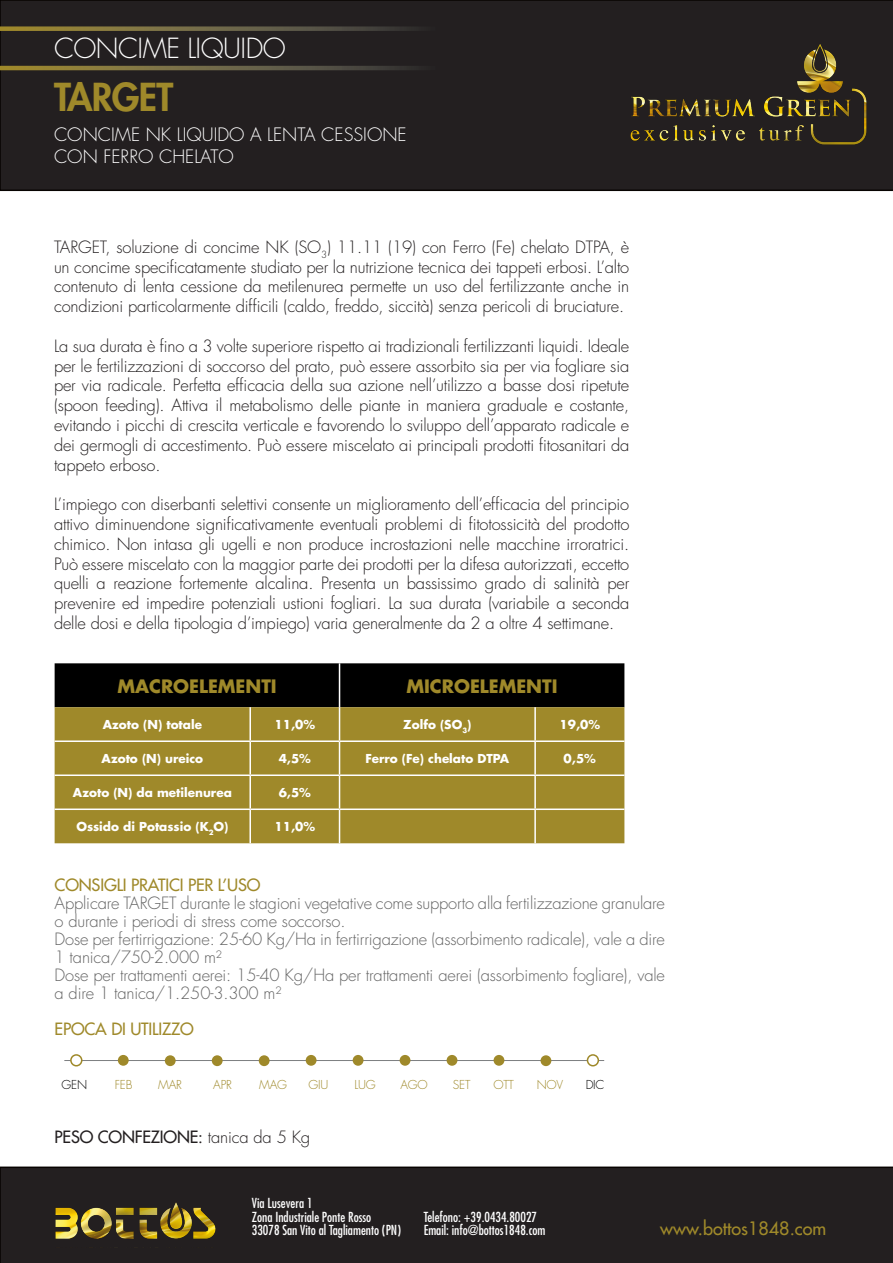
<style>
.page{position:relative;width:893px;height:1263px;background:#fff}
.page>*{position:absolute;margin:0;border:0;box-sizing:border-box;transform-origin:0 0}
.t1{font:800 37.5px "Futura Std";letter-spacing:-.02em;color:#9f892a}
.t2{font:300 27px "Futura Std";letter-spacing:-.02em;color:#fff}
.t3{font:300 18px "Futura Std";color:#fff}
.t4{font:700 18px "Futura Std";color:#9f892a}
.t5{font:500 18px "Futura Std";color:#9f892a}
.t6{font:300 16.5px/19.8px "Futura Std";letter-spacing:-.01em;color:#231f20;text-align:justify}
.t7{font:300 16.5px/18px "Futura Std";letter-spacing:-.01em;color:#646464}
.t8{font:500 16.5px "Futura Std";letter-spacing:-.01em;color:#9f892a}
.t9{font:500 16.5px "Futura Std";letter-spacing:-.01em;color:#231f20}
.t10{font:condensed 13.5px "Futura Std";color:#fff}
.t11{font:700 12px "Futura Std";color:#fff}
.t12{font:300 12px "Futura Std";letter-spacing:-.02em;color:#9f892a}
.t13{font:300 12px "Futura Std";letter-spacing:-.02em;color:#000}
.s1{font-weight:300}
</style>
<div class="page">
<div style="left:0;top:0;width:893px;height:191px;background:#231f20"></div>
<div style="left:0;top:1166px;width:893px;height:97px;background:#231f20"></div>
<img style="left:50px;top:1170px;width:172px;height:77px">
<hr style="left:64px;top:1060px;width:540px;height:1px;background:#7c7e81">
<div style="left:118px;top:1055px;width:11px;height:11px;background:#9f892a;border-radius:50%"></div>
<div style="left:71px;top:1055px;width:11px;height:11px;background:#fff;border-radius:50%"></div>
<div style="left:70px;top:1054px;width:12px;height:12px;border:2px solid #9f892a;border-radius:50%"></div>
<div style="left:165px;top:1055px;width:11px;height:11px;background:#9f892a;border-radius:50%"></div>
<div style="left:212px;top:1055px;width:11px;height:11px;background:#9f892a;border-radius:50%"></div>
<div style="left:259px;top:1055px;width:11px;height:11px;background:#9f892a;border-radius:50%"></div>
<div style="left:306px;top:1055px;width:11px;height:11px;background:#9f892a;border-radius:50%"></div>
<div style="left:353px;top:1055px;width:10px;height:11px;background:#9f892a;border-radius:50%"></div>
<div style="left:400px;top:1055px;width:10px;height:11px;background:#9f892a;border-radius:50%"></div>
<div style="left:447px;top:1055px;width:10px;height:11px;background:#9f892a;border-radius:50%"></div>
<div style="left:494px;top:1055px;width:10px;height:11px;background:#9f892a;border-radius:50%"></div>
<div style="left:587px;top:1055px;width:11px;height:11px;background:#fff;border-radius:50%"></div>
<div style="left:587px;top:1054px;width:12px;height:12px;border:2px solid #9f892a;border-radius:50%"></div>
<div style="left:540px;top:1055px;width:11px;height:11px;background:#9f892a;border-radius:50%"></div>
<svg style="left:0;top:26px;width:436px;height:5px;background:#645c3b"></svg>
<svg style="left:0;top:66px;width:436px;height:4px;background:#6c633e"></svg>
<img style="left:628px;top:42px;width:240px;height:107px">
<div style="left:55px;top:663px;width:569px;height:44px;background:#000"></div>
<div style="left:55px;top:707px;width:569px;height:136px;background:#9f892a"></div>
<hr style="left:339px;top:663px;width:1px;height:44px;background:#fff">
<hr style="left:249px;top:707px;width:2px;height:33px;background:#fff">
<hr style="left:339px;top:707px;width:1px;height:33px;background:#fff">
<hr style="left:55px;top:740px;width:195px;height:2px;background:#fff">
<hr style="left:250px;top:740px;width:90px;height:2px;background:#fff">
<hr style="left:249px;top:742px;width:2px;height:32px;background:#fff">
<hr style="left:340px;top:740px;width:195px;height:2px;background:#fff">
<hr style="left:339px;top:742px;width:1px;height:32px;background:#fff">
<hr style="left:535px;top:740px;width:89px;height:2px;background:#fff">
<hr style="left:249px;top:776px;width:2px;height:32px;background:#fff">
<hr style="left:534px;top:776px;width:2px;height:32px;background:#fff">
<hr style="left:249px;top:810px;width:2px;height:33px;background:#fff">
<hr style="left:534px;top:810px;width:2px;height:33px;background:#fff">
<hr style="left:339px;top:776px;width:1px;height:32px;background:#fff">
<hr style="left:339px;top:810px;width:1px;height:33px;background:#fff">
<hr style="left:55px;top:774px;width:195px;height:2px;background:#fff">
<hr style="left:250px;top:774px;width:90px;height:2px;background:#fff">
<hr style="left:340px;top:774px;width:195px;height:2px;background:#fff">
<hr style="left:535px;top:774px;width:89px;height:2px;background:#fff">
<hr style="left:55px;top:808px;width:195px;height:2px;background:#fff">
<hr style="left:250px;top:808px;width:90px;height:2px;background:#fff">
<hr style="left:340px;top:808px;width:195px;height:2px;background:#fff">
<hr style="left:535px;top:808px;width:89px;height:2px;background:#fff">
<hr style="left:534px;top:707px;width:2px;height:33px;background:#fff">
<hr style="left:534px;top:742px;width:2px;height:32px;background:#fff">
<p class="t2" style="left:54px;top:32px;width:233px">CONCIME LIQUIDO</p>
<p class="t1" style="left:54px;top:73px;width:121px">TARGET</p>
<p class="t3" style="left:54px;top:123px;width:354px">CONCIME NK LIQUIDO A LENTA CESSIONE</p>
<p class="t3" style="left:54px;top:145px;width:181px">CON FERRO CHELATO</p>
<p class="t6" style="left:54px;top:237px;width:577px">TARGET, soluzione di concime NK (SO<sub>3</sub>) 11.11 (19) con Ferro (Fe) chelato DTPA, è un concime specificatamente studiato per la nutrizione tecnica dei tappeti erbosi. L’alto contenuto di lenta cessione da metilenurea permette un uso del fertilizzante anche in condizioni particolarmente difficili (caldo, freddo, siccità) senza pericoli di bruciature.</p>
<p class="t6" style="left:54px;top:336px;width:577px">La sua durata è fino a 3 volte superiore rispetto ai tradizionali fertilizzanti liquidi. Ideale per le fertilizzazioni di soccorso del prato, può essere assorbito sia per via fogliare sia per via radicale. Perfetta efficacia della sua azione nell’utilizzo a basse dosi ripetute (spoon feeding). Attiva il metabolismo delle piante in maniera graduale e costante, evitando i picchi di crescita verticale e favorendo lo sviluppo dell’apparato radicale e dei germogli di accestimento. Può essere miscelato ai principali prodotti fitosanitari da tappeto erboso.</p>
<p class="t6" style="left:54px;top:495px;width:577px">L’impiego con diserbanti selettivi consente un miglioramento dell’efficacia del principio attivo diminuendone significativamente eventuali problemi di fitotossicità del prodotto chimico. Non intasa gli ugelli e non produce incrostazioni nelle macchine irroratrici.<br>Può essere miscelato con la maggior parte dei prodotti per la difesa autorizzati, eccetto quelli a reazione fortemente alcalina. Presenta un bassissimo grado di salinità per prevenire ed impedire potenziali ustioni fogliari. La sua durata (variabile a seconda delle dosi e della tipologia d’impiego) varia generalmente da 2 a oltre 4 settimane.</p>
<p class="t4" style="left:117px;top:674px;width:161px">MACROELEMENTI</p>
<p class="t4" style="left:406px;top:674px;width:153px">MICROELEMENTI</p>
<p class="t11" style="left:103px;top:717px;width:101px">Azoto (N) totale</p>
<p class="t11" style="left:275px;top:717px;width:42px">11,0%</p>
<p class="t11" style="left:403px;top:717px;width:70px">Zolfo (SO<sub>3</sub>)</p>
<p class="t11" style="left:559px;top:717px;width:42px">19,0%</p>
<p class="t11" style="left:102px;top:751px;width:103px">Azoto (N) ureico</p>
<p class="t11" style="left:279px;top:751px;width:34px">4,5%</p>
<p class="t11" style="left:365px;top:751px;width:145px">Ferro (Fe) chelato DTPA</p>
<p class="t11" style="left:564px;top:751px;width:34px">0,5%</p>
<p class="t11" style="left:73px;top:785px;width:160px">Azoto (N) da metilenurea</p>
<p class="t11" style="left:279px;top:785px;width:34px">6,5%</p>
<p class="t11" style="left:76px;top:819px;width:154px">Ossido di Potassio (K<sub>2</sub>O)</p>
<p class="t11" style="left:275px;top:819px;width:42px">11,0%</p>
<p class="t8" style="left:55px;top:875px;width:207px">CONSIGLI PRATICI PER L’USO</p>
<p class="t7" style="left:55px;top:895px;width:612px">Applicare TARGET durante le stagioni vegetative come supporto alla fertilizzazione granulare o durante i periodi di stress come soccorso.</p>
<p class="t7" style="left:55px;top:931px;width:612px">Dose per fertirrigazione: 25-60 Kg/Ha in fertirrigazione (assorbimento radicale), vale a dire<br>1 tanica/750-2.000 m2</p>
<p class="t7" style="left:55px;top:967px;width:612px">Dose per trattamenti aerei: 15-40 Kg/Ha per trattamenti aerei (assorbimento fogliare), vale a dire 1 tanica/1.250-3.300 m2</p>
<p class="t8" style="left:55px;top:1019px;width:141px">EPOCA DI UTILIZZO</p>
<p class="t13" style="left:62px;top:1077px;width:27px">GEN</p>
<p class="t12" style="left:115px;top:1077px;width:19px">FEB</p>
<p class="t12" style="left:158px;top:1077px;width:25px">MAR</p>
<p class="t12" style="left:213px;top:1077px;width:20px">APR</p>
<p class="t12" style="left:259px;top:1077px;width:29px">MAG</p>
<p class="t12" style="left:309px;top:1077px;width:21px">GIU</p>
<p class="t12" style="left:354px;top:1077px;width:23px">LUG</p>
<p class="t12" style="left:400px;top:1077px;width:29px">AGO</p>
<p class="t12" style="left:453px;top:1077px;width:19px">SET</p>
<p class="t12" style="left:493px;top:1077px;width:22px">OTT</p>
<p class="t12" style="left:537px;top:1077px;width:28px">NOV</p>
<p class="t13" style="left:586px;top:1077px;width:20px">DIC</p>
<p class="t9" style="left:55px;top:1127px;width:257px">PESO CONFEZIONE: <span class="s1">tanica da 5 Kg</span></p>
<p class="t10" style="left:252px;top:1195px;width:62px">Via Lusevera 1</p>
<p class="t10" style="left:252px;top:1208px;width:121px">Zona Industriale Ponte Rosso</p>
<p class="t10" style="left:252px;top:1222px;width:151px">33078 San Vito al Tagliamento (PN)</p>
<p class="t10" style="left:424px;top:1208px;width:115px">Telefono: +39.0434.80027</p>
<p class="t10" style="left:424px;top:1222px;width:123px">Email: info@bottos1848.com</p>
<p class="t5" style="left:660px;top:1217px;width:168px">www.bottos1848.com</p>
</div>
